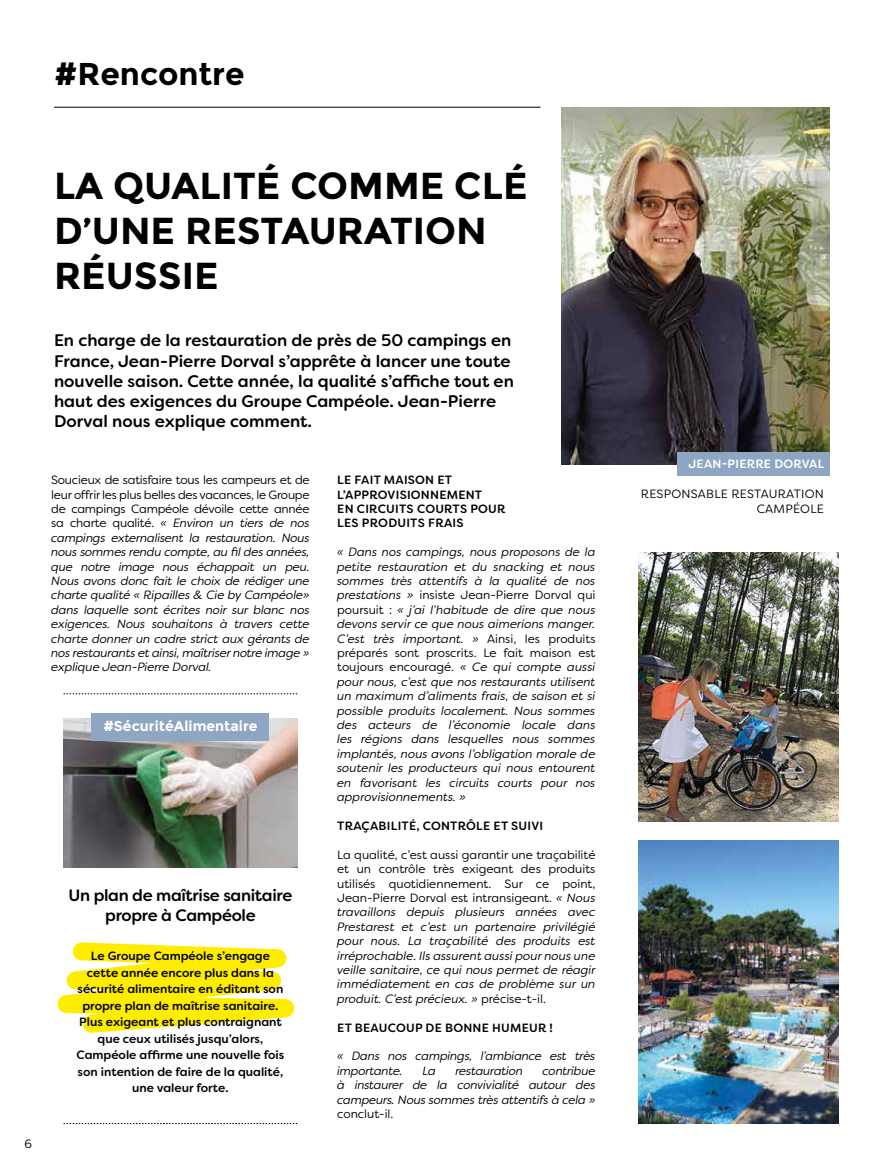
<style>
.page{position:relative;width:893px;height:1170px;background:#fff}
.page>*{position:absolute;margin:0;border:0;box-sizing:border-box;transform-origin:0 0}
.t1{font:700 37.5px/45px "Montserrat";color:#000}
.t2{font:700 31.5px "Montserrat";color:#000}
.t3{font:500 16.8px/20.1px "Filson Soft";color:#000}
.t4{font:500 16.5px/19.8px "Filson Soft";letter-spacing:-.02em;color:#000;text-align:center}
.t5{font:700 14.1px "Montserrat";color:#fff}
.t6{font:italic 12px/14.4px "Filson Soft";letter-spacing:-.02em;color:#000;text-align:justify}
.t7{font:500 12px/16.5px "Filson Soft";color:#000;text-align:center}
.t8{font:500 12px/14.4px "Filson Soft";letter-spacing:.02em;color:#000}
.t9{font:12px/15px "Filson Soft";letter-spacing:.02em;color:#000;text-align:right}
.t10{font:500 12px "Filson Soft";letter-spacing:.02em;color:#fff}
.t11{font:12px "Filson Soft";color:#000}
.s1{font-style:normal}
</style>
<div class="page">
<svg style="left:57px;top:942px;width:238px;height:91px"></svg>
<img style="left:64px;top:718px;width:233px;height:149px">
<img style="left:561px;top:107px;width:269px;height:358px">
<hr style="left:54px;top:107px;width:487px;height:1px;background:#000">
<div style="left:678px;top:452px;width:152px;height:23px;background:#8fa6c2"></div>
<svg style="left:64px;top:1123px;width:233px;height:1px"></svg>
<div style="left:92px;top:712px;width:177px;height:28px;background:#8fa6c2"></div>
<svg style="left:64px;top:693px;width:233px;height:1px"></svg>
<img style="left:638px;top:840px;width:201px;height:283px">
<img style="left:638px;top:552px;width:201px;height:269px">
<h2 class="t2" style="left:54px;top:55px;width:192px">#Rencontre</h2>
<p class="t9" style="left:24px;top:1135px;width:9px">6</p>
<h1 class="t1" style="left:54px;top:163px;width:475px">LA QUALITÉ COMME CLÉ<br>D’UNE RESTAURATION<br>RÉUSSIE</h1>
<p class="t3" style="left:54px;top:330px;width:461px">En charge de la restauration de près de 50 campings en France, Jean-Pierre Dorval s’apprête à lancer une toute nouvelle saison. Cette année, la qualité s’affiche tout en haut des exigences du Groupe Campéole. Jean-Pierre Dorval nous explique comment.</p>
<p class="t6" style="left:51px;top:472px;width:260px"><span class="s1">Soucieux de satisfaire tous les campeurs et de leur offrir les plus belles des vacances, le Groupe de campings Campéole dévoile cette année sa charte qualité.</span> « Environ un tiers de nos campings externalisent la restauration. Nous nous sommes rendu compte, au fil des années, que notre image nous échappait un peu.<br>Nous avons donc fait le choix de rédiger une charte qualité « Ripailles &amp; Cie by Campéole» dans laquelle sont écrites noir sur blanc nos exigences. Nous souhaitons à travers cette charte donner un cadre strict aux gérants de nos restaurants et ainsi, maîtriser notre image » explique Jean-Pierre Dorval.</p>
<p class="t5" style="left:103px;top:717px;width:156px">#SécuritéAlimentaire</p>
<h3 class="t4" style="left:69px;top:885px;width:225px">Un plan de maîtrise sanitaire propre à Campéole</h3>
<p class="t7" style="left:77px;top:947px;width:209px">Le Groupe Campéole s’engage cette année encore plus dans la sécurité alimentaire en éditant son propre plan de maîtrise sanitaire.<br>Plus exigeant et plus contraignant que ceux utilisés jusqu’alors,<br>Campéole affirme une nouvelle fois son intention de faire de la qualité, une valeur forte.</p>
<p class="t8" style="left:337px;top:472px;width:170px">LE FAIT MAISON ET<br>L’APPROVISIONNEMENT<br>EN CIRCUITS COURTS POUR<br>LES PRODUITS FRAIS</p>
<p class="t6" style="left:337px;top:544px;width:260px">« Dans nos campings, nous proposons de la petite restauration et du snacking et nous sommes très attentifs à la qualité de nos prestations » <span class="s1">insiste Jean-Pierre Dorval qui poursuit :</span> « j’ai l’habitude de dire que nous devons servir ce que nous aimerions manger.<br>C’est très important. » <span class="s1">Ainsi, les produits préparés sont proscrits. Le fait maison est toujours encouragé.</span> « Ce qui compte aussi pour nous, c’est que nos restaurants utilisent un maximum d’aliments frais, de saison et si possible produits localement. Nous sommes des acteurs de l’économie locale dans les régions dans lesquelles nous sommes implantés, nous avons l’obligation morale de soutenir les producteurs qui nous entourent en favorisant les circuits courts pour nos approvisionnements. »</p>
<p class="t8" style="left:337px;top:818px;width:207px">TRAÇABILITÉ, CONTRÔLE ET SUIVI</p>
<p class="t6" style="left:337px;top:847px;width:260px"><span class="s1">La qualité, c’est aussi garantir une traçabilité et un contrôle très exigeant des produits utilisés quotidiennement. Sur ce point, Jean-Pierre Dorval est intransigeant.</span> « Nous travaillons depuis plusieurs années avec Prestarest et c’est un partenaire privilégié pour nous. La traçabilité des produits est irréprochable. Ils assurent aussi pour nous une veille sanitaire, ce qui nous permet de réagir immédiatement en cas de problème sur un produit. C’est précieux. » <span class="s1">précise-t-il.</span></p>
<p class="t8" style="left:337px;top:1020px;width:217px">ET BEAUCOUP DE BONNE HUMEUR !</p>
<p class="t6" style="left:337px;top:1048px;width:260px">« Dans nos campings, l’ambiance est très importante.</p>
<p class="t6" style="left:337px;top:1063px;width:260px;text-indent:205px">contribue à instaurer de la convivialité autour des campeurs. Nous sommes très attentifs à cela »</p>
<p class="t11" style="left:337px;top:1106px;width:58px">conclut-il.</p>
<p class="t6" style="left:422px;top:1063px;width:15px">La</p>
<p class="t6" style="left:455px;top:1063px;width:69px">restauration</p>
<p class="t10" style="left:688px;top:455px;width:137px">JEAN-PIERRE DORVAL</p>
<p class="t9" style="left:641px;top:486px;width:184px">RESPONSABLE RESTAURATION<br>CAMPÉOLE</p>
</div>
